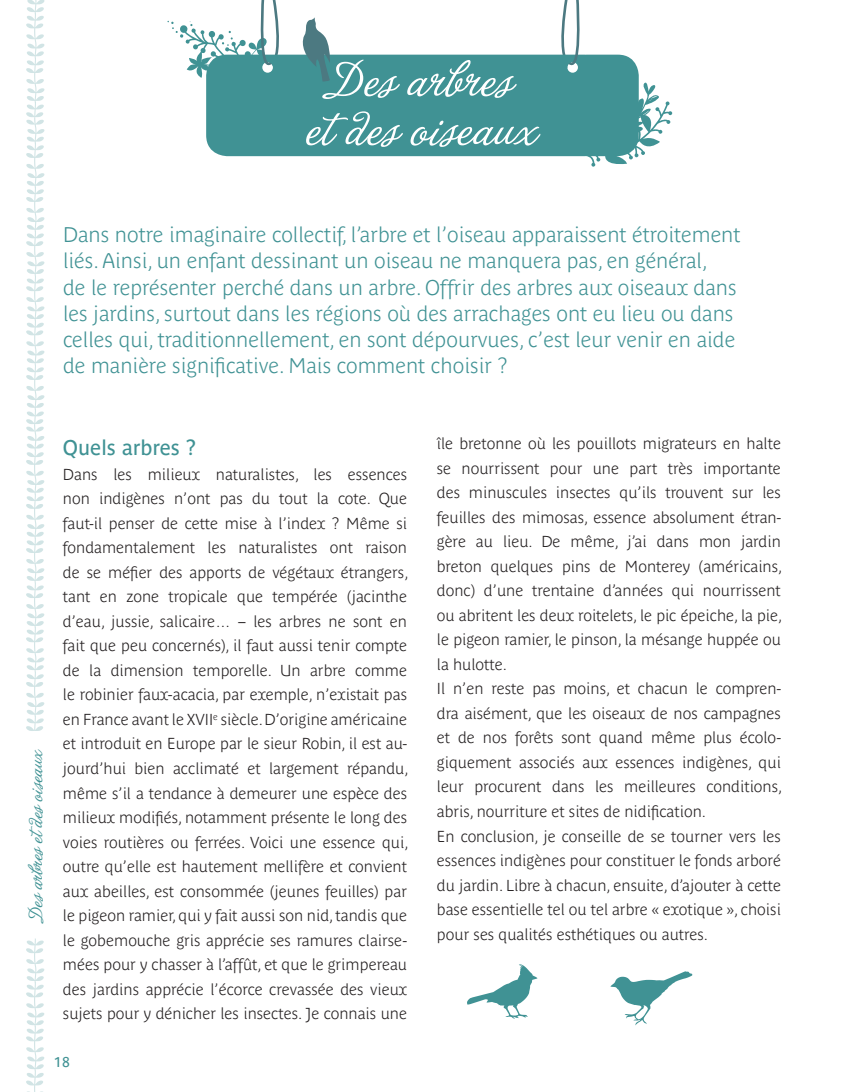
<style>
.page{position:relative;width:844px;height:1092px;background:#fff}
.page>*{position:absolute;margin:0;border:0;box-sizing:border-box;transform-origin:0 0}
.t1{font:52.5px/49px "La Porteniadela Recoleta";color:#fff;text-align:center}
.t2{font:700 21px/26.2px "Parisine Plus Clair";color:#409294}
.t3{font:21px "La Porteniadela Recoleta";color:#409294}
.t4{font:21px "Parisine";color:#409294}
.t5{font:700 15.75px/24.5px "Parisine Plus Clair";color:#231f20;text-align:justify}
.t6{font:14px "Parisine";color:#409294}
</style>
<div class="page">
<svg style="left:26px;top:0;width:19px;height:1091px"></svg>
<div style="left:206px;top:55px;width:432px;height:101px;background:#409294"></div>
<svg style="left:579px;top:81px;width:93px;height:86px"></svg>
<svg style="left:299px;top:17px;width:31px;height:64px"></svg>
<svg style="left:167px;top:0;width:119px;height:78px"></svg>
<svg style="left:554px;top:0;width:29px;height:68px"></svg>
<svg style="left:610px;top:971px;width:82px;height:54px"></svg>
<svg style="left:467px;top:964px;width:70px;height:54px"></svg>
<p class="t1" style="left:306px;top:59px;width:233px">Des arbres<br>et des oiseaux</p>
<p class="t2" style="left:63px;top:223px;width:678px">Dans notre imaginaire collectif, l’arbre et l’oiseau apparaissent étroitement liés. Ainsi, un enfant dessinant un oiseau ne manquera pas, en général,<br>de le représenter perché dans un arbre. Offrir des arbres aux oiseaux dans les jardins, surtout dans les régions où des arrachages ont eu lieu ou dans celles qui, traditionnellement, en sont dépourvues, c’est leur venir en aide de manière significative. Mais comment choisir ?</p>
<p class="t3" style="left:24px;top:920px;width:174px;rotate:-90deg">Des arbres etdes oiseaux</p>
<p class="t4" style="left:63px;top:439px;width:135px">Quels arbres ?</p>
<p class="t5" style="left:63px;top:463px;width:347px">Dans les milieux naturalistes, les essences non indigènes n’ont pas du tout la cote. Que faut-il penser de cette mise à l’index ? Même si fondamentalement les naturalistes ont raison de se méfier des apports de végétaux étrangers, tant en zone tropicale que tempérée (jacinthe d’eau, jussie, salicaire… – les arbres ne sont en fait que peu concernés), il faut aussi tenir compte de la dimension temporelle. Un arbre comme le robinier faux-acacia, par exemple, n’existait pas en France avant le XVII<sup>e</sup> siècle. D’origine américaine et introduit en Europe par le sieur Robin, il est au&shy;jourd’hui bien acclimaté et largement répandu, même s’il a tendance à demeurer une espèce des milieux modifiés, notamment présente le long des voies routières ou ferrées. Voici une essence qui, outre qu’elle est hautement mellifère et convient aux abeilles, est consommée (jeunes feuilles) par le pigeon ramier, qui y fait aussi son nid, tandis que le gobemouche gris apprécie ses ramures clairse&shy;mées pour y chasser à l’affût, et que le grimpereau des jardins apprécie l’écorce crevassée des vieux sujets pour y dénicher les insectes. Je connais une</p>
<p class="t6" style="left:54px;top:1056px;width:17px">18</p>
<p class="t5" style="left:437px;top:432px;width:347px;text-align:left">île bretonne où les pouillots migrateurs en halte se nourrissent pour une part très importante des minuscules insectes qu’ils trouvent sur les feuilles des mimosas, essence absolument étran&shy;gère au lieu. De même, j’ai dans mon jardin breton quelques pins de Monterey (américains, donc) d’une trentaine d’années qui nourrissent ou abritent les deux roitelets, le pic épeiche, la pie, le pigeon ramier, le pinson, la mésange huppée ou la hulotte.<br>Il n’en reste pas moins, et chacun le compren&shy;dra aisément, que les oiseaux de nos campagnes et de nos forêts sont quand même plus écolo&shy;giquement associés aux essences indigènes, qui leur procurent dans les meilleures conditions, abris, nourriture et sites de nidification.<br>En conclusion, je conseille de se tourner vers les essences indigènes pour constituer le fonds arboré du jardin. Libre à chacun, ensuite, d’ajouter à cette base essentielle tel ou tel arbre « exotique », choisi pour ses qualités esthétiques ou autres.</p>
</div>
